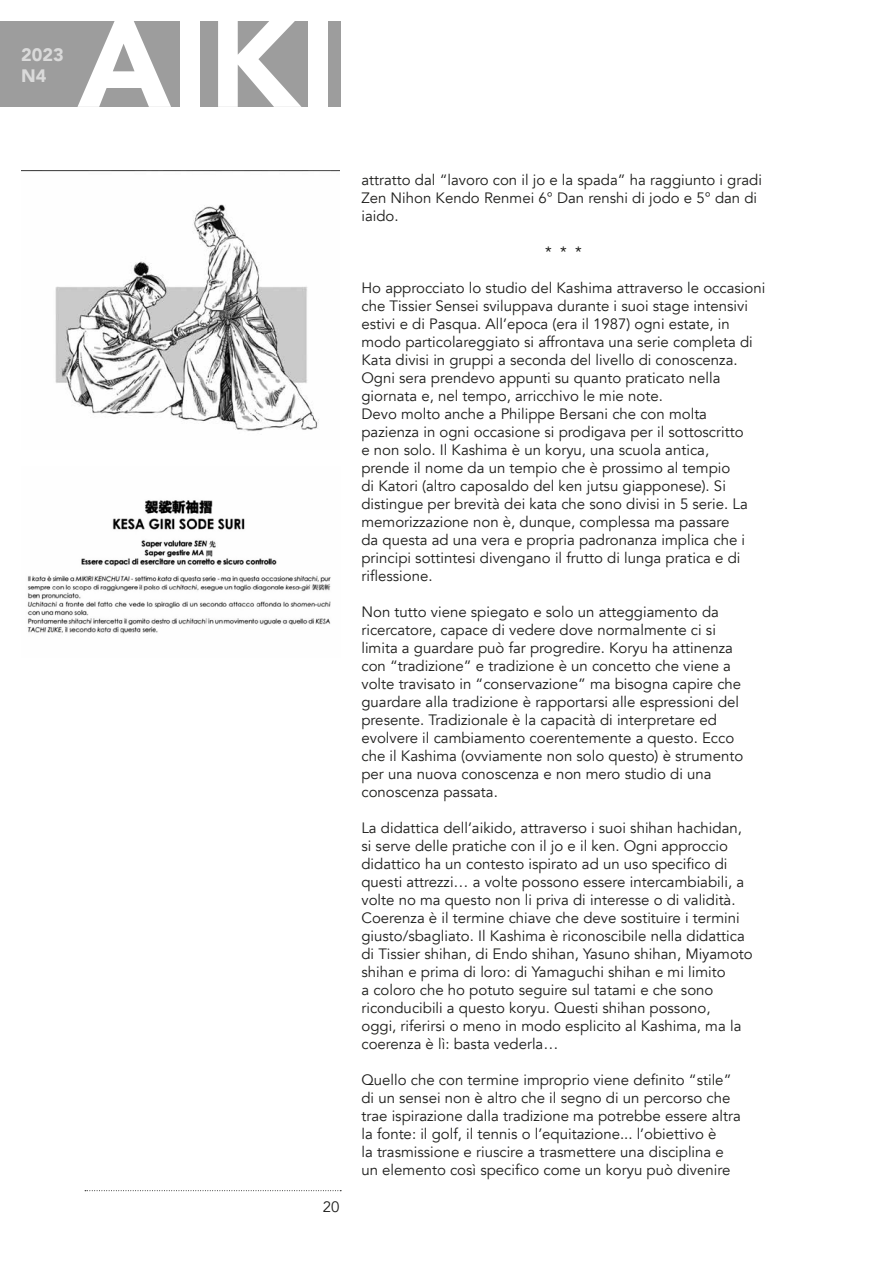
<style>
.page{position:relative;width:893px;height:1263px;background:#fff}
.page>*{position:absolute;margin:0;border:0;box-sizing:border-box;transform-origin:0 0}
.t1{font:900 126px "Avenir";color:#fff}
.t2{font:900 18px/21.6px "Avenir";color:#dadada}
.t3{font:15px/18px "Avenir";color:#1d1d1b}
</style>
<div class="page">
<img style="left:21px;top:170px;width:318px;height:261px">
<img style="left:27px;top:500px;width:304px;height:134px">
<div style="left:0;top:21px;width:340px;height:85px;background:#9d9d9d"></div>
<svg style="left:85px;top:1190px;width:256px;height:1px"></svg>
<p class="t2" style="left:21px;top:43px;width:44px">2023<br>N4</p>
<h1 class="t1" style="left:78px;top:-45px;width:260px">AIKI</h1>
<p class="t3" style="left:323px;top:1198px;width:18px">20</p>
<p class="t3" style="left:361px;top:171px;width:402px">attratto dal “lavoro con il jo e la spada” ha raggiunto i gradi<br>Zen Nihon Kendo Renmei 6° Dan renshi di jodo e 5° dan di iaido.</p>
<p class="t3" style="left:545px;top:243px;width:38px">* * *</p>
<p class="t3" style="left:361px;top:279px;width:405px">Ho approcciato lo studio del Kashima attraverso le occasioni che Tissier Sensei sviluppava durante i suoi stage intensivi estivi e di Pasqua. All’epoca (era il 1987) ogni estate, in modo particolareggiato si affrontava una serie completa di Kata divisi in gruppi a seconda del livello di conoscenza.<br>Ogni sera prendevo appunti su quanto praticato nella giornata e, nel tempo, arricchivo le mie note.<br>Devo molto anche a Philippe Bersani che con molta pazienza in ogni occasione si prodigava per il sottoscritto<br>e non solo. Il Kashima è un koryu, una scuola antica,<br>prende il nome da un tempio che è prossimo al tempio<br>di Katori (altro caposaldo del ken jutsu giapponese). Si distingue per brevità dei kata che sono divisi in 5 serie. La memorizzazione non è, dunque, complessa ma passare<br>da questa ad una vera e propria padronanza implica che i principi sottintesi divengano il frutto di lunga pratica e di riflessione.</p>
<p class="t3" style="left:361px;top:603px;width:383px">Non tutto viene spiegato e solo un atteggiamento da ricercatore, capace di vedere dove normalmente ci si limita a guardare può far progredire. Koryu ha attinenza con “tradizione” e tradizione è un concetto che viene a volte travisato in “conservazione” ma bisogna capire che guardare alla tradizione è rapportarsi alle espressioni del presente. Tradizionale è la capacità di interpretare ed evolvere il cambiamento coerentemente a questo. Ecco che il Kashima (ovviamente non solo questo) è strumento per una nuova conoscenza e non mero studio di una conoscenza passata.</p>
<p class="t3" style="left:361px;top:819px;width:393px">La didattica dell’aikido, attraverso i suoi shihan hachidan, si serve delle pratiche con il jo e il ken. Ogni approccio didattico ha un contesto ispirato ad un uso specifico di questi attrezzi… a volte possono essere intercambiabili, a volte no ma questo non li priva di interesse o di validità.<br>Coerenza è il termine chiave che deve sostituire i termini giusto/sbagliato. Il Kashima è riconoscibile nella didattica di Tissier shihan, di Endo shihan, Yasuno shihan, Miyamoto shihan e prima di loro: di Yamaguchi shihan e mi limito<br>a coloro che ho potuto seguire sul tatami e che sono riconducibili a questo koryu. Questi shihan possono,<br>oggi, riferirsi o meno in modo esplicito al Kashima, ma la coerenza è lì: basta vederla…</p>
<p class="t3" style="left:361px;top:1071px;width:381px">Quello che con termine improprio viene definito “stile” di un sensei non è altro che il segno di un percorso che trae ispirazione dalla tradizione ma potrebbe essere altra la fonte: il golf, il tennis o l’equitazione... l’obiettivo è<br>la trasmissione e riuscire a trasmettere una disciplina e un elemento così specifico come un koryu può divenire</p>
</div>
